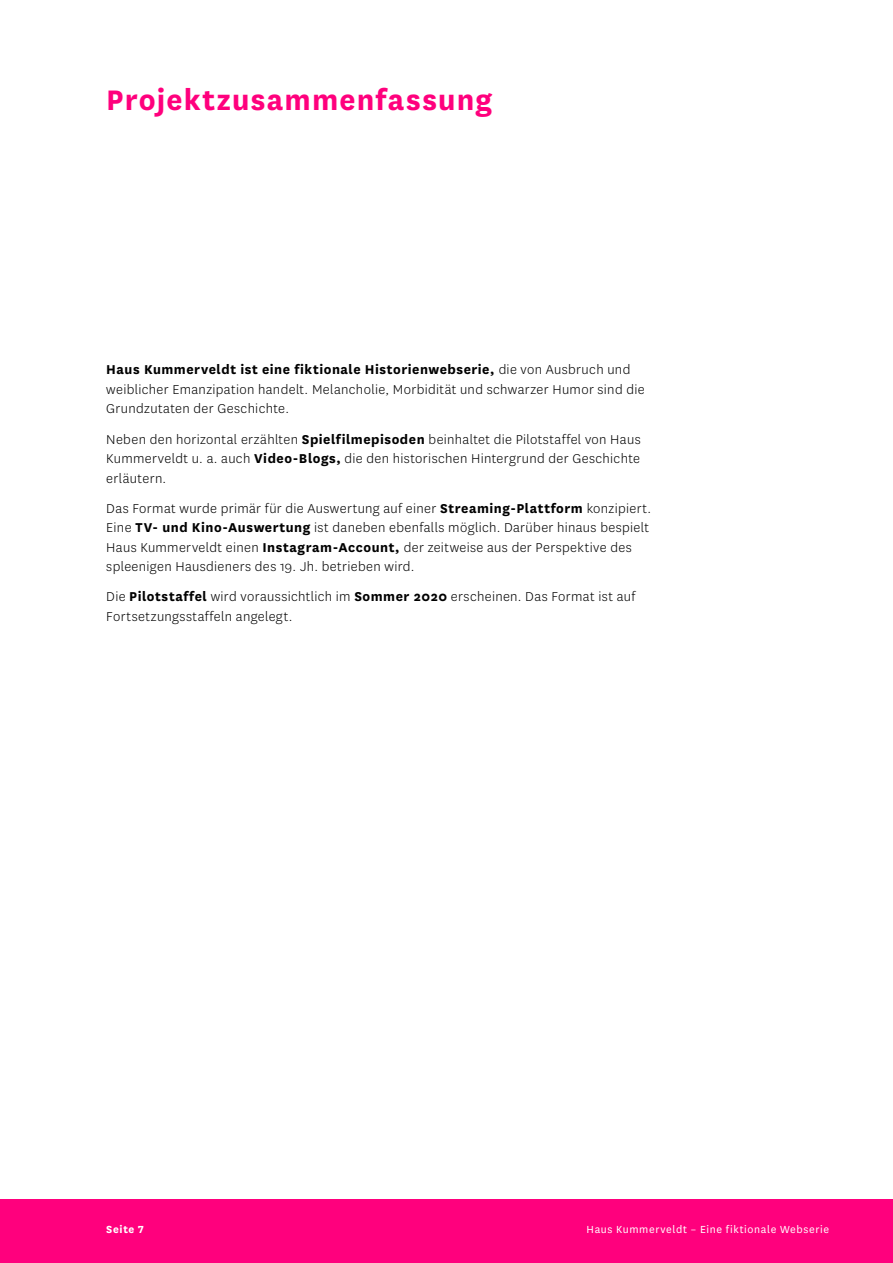
<style>
.page{position:relative;width:893px;height:1263px;background:#fff}
.page>*{position:absolute;margin:0;border:0;box-sizing:border-box;transform-origin:0 0}
.t1{font:700 33px "National";letter-spacing:.035em;color:#ff007d}
.t2{font:300 15px/19.5px "National";letter-spacing:.025em;color:#000}
.t3{font:12px "National";letter-spacing:.055em;color:#fff}
.t4{font:700 12px "National";letter-spacing:.05em;color:#fff}
.s1{font-weight:700}
</style>
<div class="page">
<div style="left:0;top:1199px;width:893px;height:64px;background:#ff007d"></div>
<h1 class="t1" style="left:106px;top:76px;width:387px">Projektzusammenfassung</h1>
<p class="t2" style="left:106px;top:360px;width:540px"><span class="s1">Haus Kummerveldt ist eine fiktionale Historienwebserie,</span> die von Ausbruch und weiblicher Emanzipation handelt. Melancholie, Morbidität und schwarzer Humor sind die<br>Grundzutaten der Geschichte.</p>
<p class="t2" style="left:106px;top:429px;width:536px;text-align:justify">Neben den horizontal erzählten <span class="s1">Spielfilmepisoden</span> beinhaltet die Pilotstaffel von Haus Kummerveldt u. a. auch <span class="s1">Video-Blogs,</span> die den historischen Hintergrund der Geschichte erläutern.</p>
<p class="t2" style="left:106px;top:498px;width:546px">Das Format wurde primär für die Auswertung auf einer <span class="s1">Streaming-Plattform</span> konzipiert.<br>Eine <span class="s1">TV- und Kino-Auswertung</span> ist daneben ebenfalls möglich. Darüber hinaus bespielt Haus Kummerveldt einen <span class="s1">Instagram-Account,</span> der zeitweise aus der Perspektive des spleenigen Hausdieners des 19. Jh. betrieben wird.</p>
<p class="t2" style="left:106px;top:586px;width:530px">Die <span class="s1">Pilotstaffel</span> wird voraussichtlich im <span class="s1">Sommer 2020</span> erscheinen. Das Format ist auf<br>Fortsetzungsstaffeln angelegt.</p>
<p class="t4" style="left:106px;top:1221px;width:39px">Seite 7</p>
<p class="t3" style="left:587px;top:1222px;width:244px">Haus Kummerveldt – Eine fiktionale Webserie</p>
</div>
